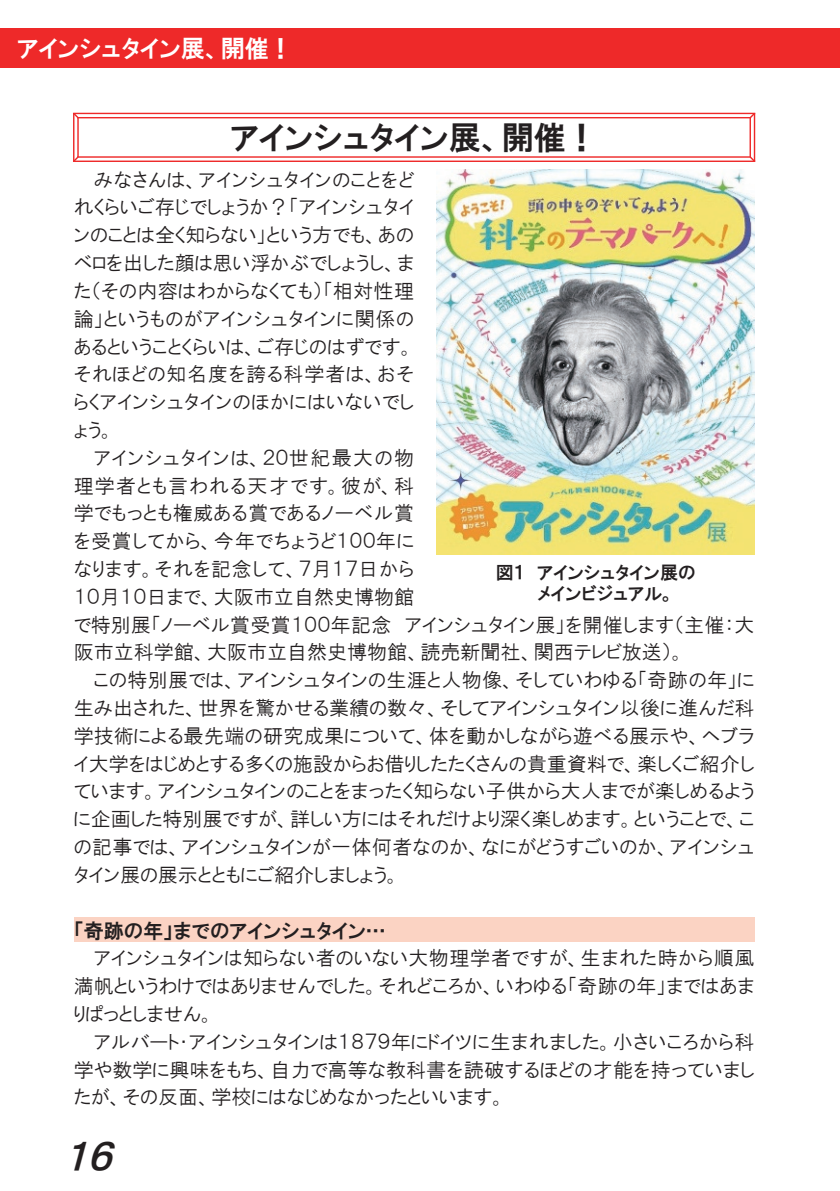
<style>
.page{position:relative;width:840px;height:1191px;background:#fff}
.page>*{position:absolute;margin:0;border:0;box-sizing:border-box;transform-origin:0 0}
.t1{font:italic 36px "Edi F uy 7 Yq Gc 1 SL7 C Xt 001 CID";color:#231f20}
.t2{font:32px "Edi F uy 7 Yq Gc 1 SL7 C Xt 001 CID";color:#231f20}
.t3{font:24px "Edi F uy 7 Yq Gc 1 SL7 C Xt 001 CID";color:#fff}
.t4{font:20px/27.8px "Edi F uy 7 Yq Gc 1 SL7 C Xt 002 CID";letter-spacing:.015em;color:#231f20;text-align:justify}
.t5{font:20px "Edi F uy 7 Yq Gc 1 SL7 C Xt 001 CID";color:#231f20}
.t6{font:18px/20.8px "Edi F uy 7 Yq Gc 1 SL7 C Xt 001 CID";color:#231f20}
</style>
<div class="page">
<img style="left:436px;top:169px;width:318px;height:385px">
<svg style="left:73px;top:112px;width:7px;height:9px"></svg>
<svg style="left:747px;top:112px;width:9px;height:9px"></svg>
<svg style="left:74px;top:155px;width:6px;height:6px"></svg>
<svg style="left:747px;top:155px;width:8px;height:7px"></svg>
<hr style="left:753px;top:113px;width:1px;height:48px;background:#ee2929">
<hr style="left:749px;top:118px;width:1px;height:39px;background:#ee2929">
<hr style="left:77px;top:118px;width:2px;height:39px;background:#ee2929">
<hr style="left:73px;top:113px;width:1px;height:48px;background:#ee2929">
<hr style="left:73px;top:161px;width:681px;height:1px;background:#ee2929">
<hr style="left:77px;top:156px;width:673px;height:2px;background:#ee2929">
<hr style="left:77px;top:117px;width:673px;height:1px;background:#ee2929">
<hr style="left:73px;top:113px;width:681px;height:1px;background:#ee2929">
<div style="left:74px;top:918px;width:680px;height:24px;background:#fbd3c3"></div>
<div style="left:0;top:28px;width:839px;height:40px;background:#ee2929"></div>
<p class="t3" style="left:17px;top:37px;width:277px">アインシュタイン展、開催！</p>
<h2 class="t2" style="left:230px;top:122px;width:369px">アインシュタイン展、開催！</h2>
<p class="t4" style="left:74px;top:165px;width:342px;text-indent:20px">みなさんは、アインシュタインのことをどれくらいご存じでしょうか？「アインシュタインのことは全く知らない」という方でも、あのベロを出した顔は思い浮かぶでしょうし、また（その内容はわからなくても）「相対性理論」というものがアインシュタインに関係のあるということくらいは、ご存じのはずです。それほどの知名度を誇る科学者は、おそらくアインシュタインのほかにはいないでしょう。</p>
<p class="t4" style="left:74px;top:443px;width:681px;text-align:left;text-indent:20px">アインシュタインは、２０世紀最大の物<br>理学者とも言われる天才です。彼が、科<br>学でもっとも権威ある賞であるノーベル賞<br>を受賞してから、今年でちょうど１００年に<br>なります。それを記念して、７月１７日から<br>１０月１０日まで、大阪市立自然史博物館<br>で特別展「ノーベル賞受賞１００年記念 アインシュタイン展」を開催します（主催：大阪市立科学館、大阪市立自然史博物館、読売新聞社、関西テレビ放送）。</p>
<p class="t4" style="left:74px;top:666px;width:682px;text-indent:20px">この特別展では、アインシュタインの生涯と人物像、そしていわゆる「奇跡の年」に生み出された、世界を驚かせる業績の数々、そしてアインシュタイン以後に進んだ科学技術による最先端の研究成果について、体を動かしながら遊べる展示や、ヘブライ大学をはじめとする多くの施設からお借りしたたくさんの貴重資料で、楽しくご紹介しています。アインシュタインのことをまったく知らない子供から大人までが楽しめるように企画した特別展ですが、詳しい方にはそれだけより深く楽しめます。ということで、この記事では、アインシュタインが一体何者なのか、なにがどうすごいのか、アインシュタイン展の展示とともにご紹介しましょう。</p>
<p class="t5" style="left:74px;top:920px;width:313px">「奇跡の年」までのアインシュタイン…</p>
<p class="t4" style="left:74px;top:944px;width:681px;text-indent:20px">アインシュタインは知らない者のいない大物理学者ですが、生まれた時から順風満帆というわけではありませんでした。それどころか、いわゆる「奇跡の年」まではあまりぱっとしません。</p>
<p class="t4" style="left:74px;top:1027px;width:682px;text-indent:20px">アルバート・アインシュタインは１８７９年にドイツに生まれました。小さいころから科学や数学に興味をもち、自力で高等な教科書を読破するほどの才能を持っていましたが、その反面、学校にはなじめなかったといいます。</p>
<p class="t6" style="left:537px;top:562px;width:160px;text-indent:-41px">図１ アインシュタイン展のメインビジュアル。</p>
<h1 class="t1" style="left:65px;top:1138px;width:57px">１６</h1>
</div>
